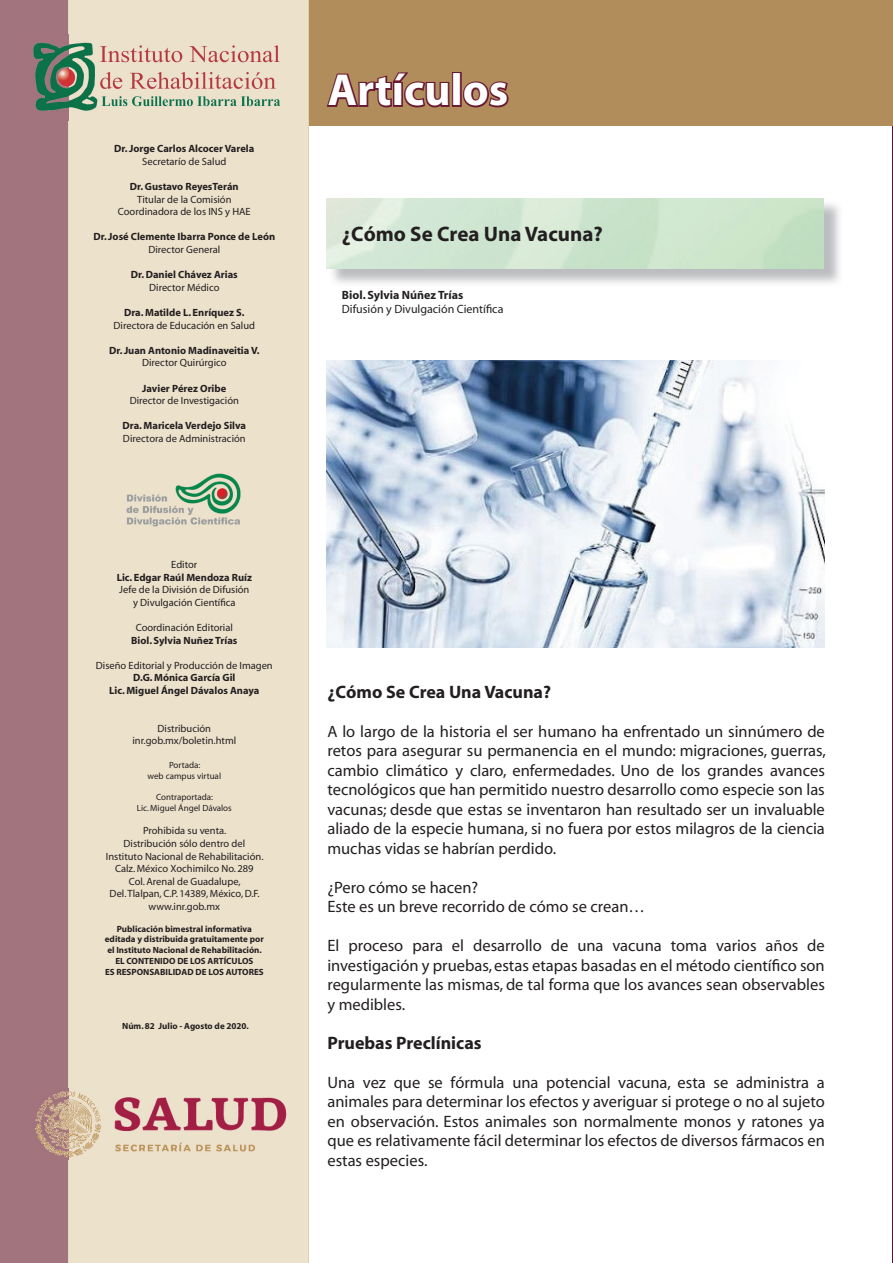
<style>
.page{position:relative;width:893px;height:1263px;background:#fff}
.page>*{position:absolute;margin:0;border:0;box-sizing:border-box;transform-origin:0 0}
.t1{font:700 45px "Myriad";color:#fff}
.t2{font:700 21px "Myriad";color:#231f20}
.t3{font:700 18px "Myriad";color:#231f20}
.t4{font:16.5px/19.5px "Myriad";color:#231f20;text-align:justify}
.t5{font:12px "Myriad";color:#231f20}
.t6{font:700 12px "Myriad";color:#231f20}
.t7{font:10.5px/12.6px "Myriad";color:#231f20;text-align:center}
.t8{font:700 10.5px/12.6px "Myriad";color:#231f20;text-align:center}
.t9{font:700 9px/10.8px "Myriad";color:#231f20;text-align:center}
.t10{font:9px/10.8px "Myriad";color:#231f20;text-align:center}
</style>
<div class="page">
<hr style="left:892px;top:106px;width:1px;height:1157px;background:#621031">
<div style="left:0;top:0;width:893px;height:126px;background:#b28d5c"></div>
<div style="left:68px;top:0;width:240px;height:1263px;background:#ece1cb"></div>
<div style="left:0;top:0;width:68px;height:1263px;background:#a2747d"></div>
<img style="left:33px;top:1089px;width:256px;height:70px">
<img style="left:23px;top:34px;width:267px;height:86px">
<img style="left:122px;top:469px;width:122px;height:61px">
<svg style="left:326px;top:72px;width:124px;height:36px"></svg>
<div style="left:452px;top:72px;width:10px;height:35px;border:3px solid #691831"></div>
<svg style="left:461px;top:80px;width:48px;height:28px"></svg>
<img style="left:326px;top:360px;width:499px;height:287px">
<p class="t8" style="left:114px;top:143px;width:142px">Dr. Jorge Carlos Alcocer Varela</p>
<p class="t7" style="left:142px;top:155px;width:86px">Secretarío de Salud</p>
<p class="t8" style="left:130px;top:180px;width:110px">Dr. Gustavo ReyesTerán</p>
<p class="t7" style="left:118px;top:193px;width:134px">Titular de la Comisión<br>Coordinadora de los INS y HAE</p>
<p class="t8" style="left:93px;top:231px;width:183px">Dr. José Clemente Ibarra Ponce de León</p>
<p class="t7" style="left:148px;top:244px;width:73px">Director General</p>
<p class="t8" style="left:131px;top:269px;width:108px">Dr. Daniel Chávez Arias</p>
<p class="t7" style="left:149px;top:281px;width:72px">Director Médico</p>
<p class="t8" style="left:124px;top:306px;width:122px">Dra. Matilde L. Enríquez S.</p>
<p class="t7" style="left:114px;top:319px;width:143px">Directora de Educación en Salud</p>
<p class="t8" style="left:109px;top:344px;width:152px">Dr. Juan Antonio Madinaveitia V.</p>
<p class="t7" style="left:142px;top:357px;width:86px">Director Quirúrgico</p>
<p class="t8" style="left:142px;top:382px;width:86px">Javier Pérez Oribe</p>
<p class="t7" style="left:130px;top:395px;width:111px">Director de Investigación</p>
<p class="t8" style="left:123px;top:420px;width:125px">Dra. Maricela Verdejo Silva</p>
<p class="t7" style="left:123px;top:433px;width:124px">Directora de Administración</p>
<p class="t7" style="left:171px;top:559px;width:28px">Editor</p>
<p class="t8" style="left:117px;top:571px;width:137px">Lic. Edgar Raúl Mendoza Ruíz</p>
<p class="t7" style="left:119px;top:584px;width:132px">Jefe de la División de Difusión y Divulgación Científica</p>
<p class="t7" style="left:136px;top:622px;width:99px">Coordinación Editorial</p>
<p class="t8" style="left:131px;top:634px;width:108px">Biol. Sylvia Nuñez Trías</p>
<p class="t7" style="left:96px;top:659px;width:178px">Diseño Editorial y Producción de Imagen</p>
<p class="t8" style="left:109px;top:672px;width:152px">D.G. Mónica García Gil<br>Lic. Miguel Ángel Dávalos Anaya</p>
<p class="t7" style="left:132px;top:722px;width:105px">Distribución inr.gob.mx/boletin.html</p>
<p class="t10" style="left:148px;top:760px;width:75px">Portada:<br>web campus virtual</p>
<p class="t10" style="left:137px;top:792px;width:96px">Contraportada:<br>Lic. Miguel Ángel Dávalos</p>
<p class="t7" style="left:106px;top:825px;width:159px">Prohibida su venta.<br>Distribución sólo dentro del<br>Instituto Nacional de Rehabilitación.<br>Calz. México Xochimilco No. 289<br>Col. Arenal de Guadalupe,<br>Del. Tlalpan, C.P. 14389, México, D.F. www.inr.gob.mx</p>
<p class="t9" style="left:105px;top:923px;width:160px">Publicación bimestral informativa editada y distribuida gratuitamente por el Instituto Nacional de Rehabilitación.<br>EL CONTENIDO DE LOS ARTÍCULOS<br>ES RESPONSABILIDAD DE LOS AUTORES</p>
<p class="t9" style="left:122px;top:1021px;width:128px">Núm. 82 Julio - Agosto de 2020.</p>
<h1 class="t1" style="left:328px;top:67px;width:182px">Artículos</h1>
<p class="t2" style="left:342px;top:223px;width:262px">¿Cómo Se Crea Una Vacuna?</p>
<p class="t6" style="left:342px;top:288px;width:123px">Biol. Sylvia Núñez Trías</p>
<p class="t5" style="left:342px;top:303px;width:163px">Difusión y Divulgación Científica</p>
<p class="t3" style="left:327px;top:682px;width:225px">¿Cómo Se Crea Una Vacuna?</p>
<p class="t4" style="left:327px;top:722px;width:500px">A lo largo de la historia el ser humano ha enfrentado un sinnúmero de retos para asegurar su permanencia en el mundo: migraciones, guerras, cambio climático y claro, enfermedades. Uno de los grandes avances tecnológicos que han permitido nuestro desarrollo como especie son las vacunas; desde que estas se inventaron han resultado ser un invaluable aliado de la especie humana, si no fuera por estos milagros de la ciencia muchas vidas se habrían perdido.</p>
<p class="t4" style="left:327px;top:878px;width:319px">¿Pero cómo se hacen?<br>Este es un breve recorrido de cómo se crean…</p>
<p class="t4" style="left:327px;top:936px;width:499px">El proceso para el desarrollo de una vacuna toma varios años de investigación y pruebas, estas etapas basadas en el método científico son regularmente las mismas, de tal forma que los avances sean observables y medibles.</p>
<p class="t3" style="left:327px;top:1033px;width:156px">Pruebas Preclínicas</p>
<p class="t4" style="left:327px;top:1073px;width:499px">Una vez que se fórmula una potencial vacuna, esta se administra a animales para determinar los efectos y averiguar si protege o no al sujeto en observación. Estos animales son normalmente monos y ratones ya que es relativamente fácil determinar los efectos de diversos fármacos en estas especies.</p>
</div>
